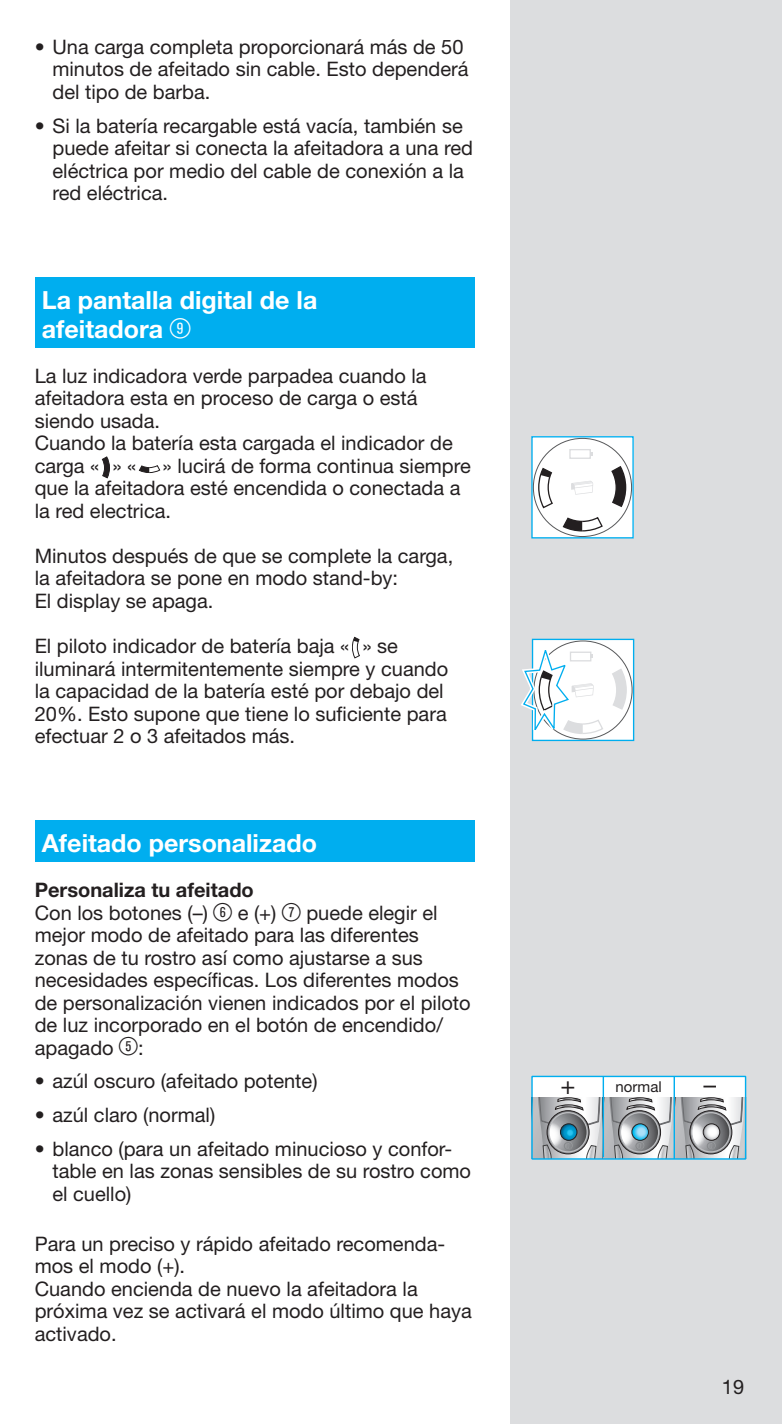
<style>
.page{position:relative;width:782px;height:1424px;background:#fff}
.page>*{position:absolute;margin:0;border:0;box-sizing:border-box;transform-origin:0 0}
.t1{font:700 25px/28.8px "Helvetica Neue";color:#fff}
.t2{font:25px "Helvetica Neue";color:#231f20}
.t3{font:20px/22.5px "Helvetica Neue";color:#231f20}
.t4{font:15px "Helvetica Neue";color:#231f20}
.s1{font-family:"Ziffernim Kreisund Quadrat BQ";font-weight:400;font-size:27.5px}
.s2{font-weight:700}
.s3{font-family:"Ziffernim Kreisund Quadrat BQ";font-size:25px}
</style>
<div class="page">
<div style="left:509px;top:0;width:272px;height:1423px;background:#dcdddf"></div>
<div style="left:35px;top:278px;width:439px;height:70px;background:#00aeef"></div>
<svg style="left:101px;top:456px;width:9px;height:22px"></svg>
<svg style="left:139px;top:465px;width:21px;height:8px"></svg>
<svg style="left:352px;top:636px;width:8px;height:22px"></svg>
<div style="left:35px;top:820px;width:439px;height:42px;background:#00aeef"></div>
<div style="left:531px;top:437px;width:101px;height:101px;background:#fff"></div>
<div style="left:531px;top:436px;width:102px;height:102px;border:1px solid #00aeef"></div>
<svg style="left:537px;top:467px;width:16px;height:42px"></svg>
<svg style="left:611px;top:465px;width:15px;height:43px"></svg>
<svg style="left:561px;top:517px;width:42px;height:15px"></svg>
<div style="left:569px;top:449px;width:21px;height:10px;border:1px solid #dcdddf"></div>
<svg style="left:571px;top:481px;width:22px;height:14px"></svg>
<div style="left:532px;top:639px;width:101px;height:101px;background:#fff"></div>
<div style="left:531px;top:638px;width:103px;height:103px;border:1px solid #00aeef"></div>
<svg style="left:612px;top:667px;width:15px;height:43px"></svg>
<svg style="left:521px;top:638px;width:83px;height:103px"></svg>
<div style="left:531px;top:1076px;width:214px;height:82px;background:#fff"></div>
<hr style="left:602px;top:1076px;width:1px;height:81px;background:#00aeef">
<hr style="left:673px;top:1076px;width:1px;height:82px;background:#00aeef">
<div style="left:531px;top:1075px;width:215px;height:84px;border:1px solid #00aeef"></div>
<svg style="left:703px;top:1085px;width:12px;height:2px"></svg>
<svg style="left:531px;top:1097px;width:214px;height:61px;background:#a6aeb3"></svg>
<p class="t3" style="left:52px;top:37px;width:417px;text-indent:-18px">• Una carga completa proporcionará más de 50 minutos de afeitado sin cable. Esto dependerá del tipo de barba.</p>
<p class="t3" style="left:52px;top:116px;width:422px;text-indent:-18px">• Si la batería recargable está vacía, también se puede afeitar si conecta la afeitadora a una red eléctrica por medio del cable de conexión a la red eléctrica.</p>
<p class="t1" style="left:42px;top:288px;width:277px">La pantalla digital de la afeitadora <span class="s1">9</span></p>
<p class="t3" style="left:35px;top:366px;width:419px">La luz indicadora verde parpadea cuando la afeitadora esta en proceso de carga o está siendo usada.<br>Cuando la batería esta cargada el indicador de carga « » «</p>
<p class="t3" style="left:35px;top:456px;width:437px;text-indent:128px">» lucirá de forma continua siempre que la afeitadora esté encendida o conectada a la red electrica.</p>
<p class="t3" style="left:35px;top:546px;width:420px">Minutos después de que se complete la carga, la afeitadora se pone en modo stand-by:<br>El display se apaga.</p>
<p class="t3" style="left:35px;top:636px;width:415px">El piloto indicador de batería baja « » se iluminará intermitentemente siempre y cuando la capacidad de la batería esté por debajo del 20%. Esto supone que tiene lo suficiente para efectuar 2 o 3 afeitados más.</p>
<p class="t1" style="left:42px;top:831px;width:276px">Afeitado personalizado</p>
<p class="t3" style="left:35px;top:880px;width:437px"><span class="s2">Personaliza tu afeitado<br></span>Con los botones (–) <span class="s3">6</span> e (+) <span class="s3">7</span> puede elegir el mejor modo de afeitado para las diferentes zonas de tu rostro así como ajustarse a sus necesidades específicas. Los diferentes modos de personalización vienen indicados por el piloto de luz incorporado en el botón de encendido/ apagado <span class="s3">5</span>:</p>
<p class="t3" style="left:35px;top:1072px;width:284px">• azúl oscuro (afeitado potente)</p>
<p class="t3" style="left:35px;top:1105px;width:182px">• azúl claro (normal)</p>
<p class="t3" style="left:52px;top:1139px;width:420px;text-indent:-18px">• blanco (para un afeitado minucioso y confor&shy;table en las zonas sensibles de su rostro como el cuello)</p>
<p class="t3" style="left:35px;top:1234px;width:438px">Para un preciso y rápido afeitado recomenda&shy;mos el modo (+).<br>Cuando encienda de nuevo la afeitadora la próxima vez se activará el modo último que haya activado.</p>
<p class="t2" style="left:560px;top:1075px;width:16px">+</p>
<p class="t4" style="left:615px;top:1081px;width:48px">normal</p>
<p class="t3" style="left:721px;top:1377px;width:24px">19</p>
</div>
